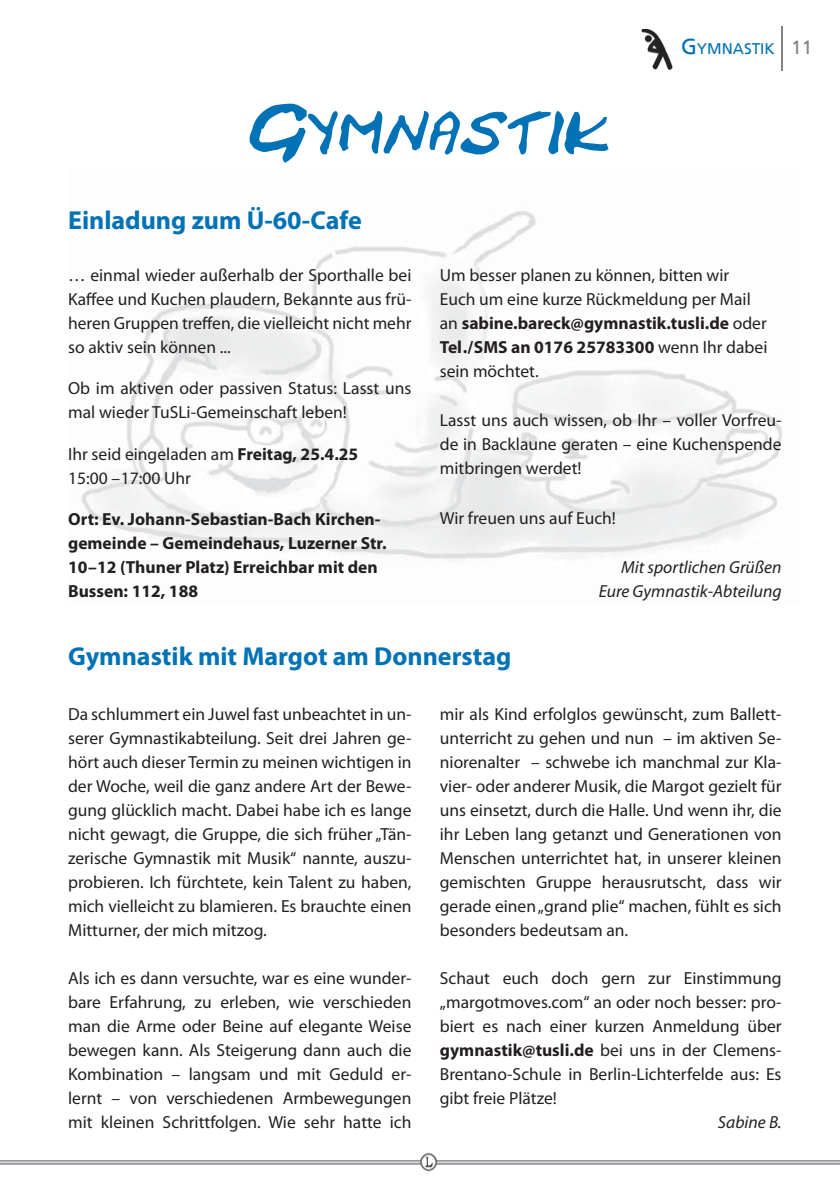
<style>
.page{position:relative;width:840px;height:1191px;background:#fff}
.page>*{position:absolute;margin:0;border:0;box-sizing:border-box;transform-origin:0 0}
.t1{font:700 26px "Myriad Pro";color:#0072b5}
.t2{font:17.6px/24px "Myriad Pro";color:#231f20;text-align:justify}
.t3{font:700 17.6px/24px "Myriad Pro";color:#231f20}
.t4{font:italic 17.6px/24px "Myriad Pro";color:#231f20;text-align:right}
.t5{font:15.4px "Frutiger";color:#0072b5}
.s1{font-size:22px}
.s2{font-size:19px;color:#808285}
.s3{font-weight:700}
</style>
<div class="page">
<hr style="left:781px;top:26px;width:1px;height:45px;background:#808285">
<img style="left:641px;top:29px;width:32px;height:40px">
<img style="left:0;top:1152px;width:839px;height:20px">
<img style="left:81px;top:211px;width:701px;height:348px">
<svg style="left:249px;top:104px;width:359px;height:59px"></svg>
<p class="t5" style="left:680px;top:40px;width:133px"><span class="s1">G</span>YMNASTIK <span class="s2">11</span></p>
<h1 class="t1" style="left:68px;top:211px;width:295px">Einladung zum Ü-60-Cafe</h1>
<p class="t2" style="left:68px;top:265px;width:345px">… einmal wieder außerhalb der Sporthalle bei Kaffee und Kuchen plaudern, Bekannte aus frü&shy;heren Gruppen treffen, die vielleicht nicht mehr so aktiv sein können ...</p>
<p class="t2" style="left:68px;top:378px;width:344px">Ob im aktiven oder passiven Status: Lasst uns mal wieder TuSLi-Gemeinschaft leben!</p>
<p class="t2" style="left:68px;top:443px;width:291px">Ihr seid eingeladen am <span class="s3">Freitag, 25.4.25<br></span>15:00 –17:00 Uhr</p>
<p class="t3" style="left:68px;top:509px;width:320px">Ort: Ev. Johann-Sebastian-Bach Kirchen&shy;gemeinde – Gemeindehaus, Luzerner Str.<br>10–12 (Thuner Platz) Erreichbar mit den Bussen: 112, 188</p>
<p class="t2" style="left:439px;top:265px;width:329px;text-align:left">Um besser planen zu können, bitten wir Euch um eine kurze Rückmeldung per Mail an <span class="s3">sabine.bareck@gymnastik.tusli.de</span> oder <span class="s3">Tel./SMS an 0176 25783300</span> wenn Ihr dabei sein möchtet.</p>
<p class="t2" style="left:439px;top:410px;width:343px">Lasst uns auch wissen, ob Ihr – voller Vorfreu&shy;de in Backlaune geraten – eine Kuchenspende mitbringen werdet!</p>
<p class="t2" style="left:439px;top:507px;width:177px">Wir freuen uns auf Euch!</p>
<p class="t4" style="left:598px;top:557px;width:184px">Mit sportlichen Grüßen<br>Eure Gymnastik-Abteilung</p>
<h1 class="t1" style="left:68px;top:646px;width:444px">Gymnastik mit Margot am Donnerstag</h1>
<p class="t2" style="left:68px;top:704px;width:345px">Da schlummert ein Juwel fast unbeachtet in un&shy;serer Gymnastikabteilung. Seit drei Jahren ge&shy;hört auch dieser Termin zu meinen wichtigen in der Woche, weil die ganz andere Art der Bewe&shy;gung glücklich macht. Dabei habe ich es lange nicht gewagt, die Gruppe, die sich früher „Tän&shy;zerische Gymnastik mit Musik“ nannte, auszu&shy;probieren. Ich fürchtete, kein Talent zu haben, mich vielleicht zu blamieren. Es brauchte einen Mitturner, der mich mitzog.</p>
<p class="t2" style="left:68px;top:968px;width:345px">Als ich es dann versuchte, war es eine wunder&shy;bare Erfahrung, zu erleben, wie verschieden man die Arme oder Beine auf elegante Weise bewegen kann. Als Steigerung dann auch die Kombination – langsam und mit Geduld er&shy;lernt – von verschiedenen Armbewegungen mit kleinen Schrittfolgen. Wie sehr hatte ich</p>
<p class="t2" style="left:439px;top:704px;width:343px">mir als Kind erfolglos gewünscht, zum Ballett&shy;unterricht zu gehen und nun – im aktiven Se&shy;niorenalter – schwebe ich manchmal zur Kla&shy;vier- oder anderer Musik, die Margot gezielt für uns einsetzt, durch die Halle. Und wenn ihr, die ihr Leben lang getanzt und Generationen von Menschen unterrichtet hat, in unserer kleinen gemischten Gruppe herausrutscht, dass wir gerade einen „grand plie“ machen, fühlt es sich besonders bedeutsam an.</p>
<p class="t2" style="left:439px;top:968px;width:343px">Schaut euch doch gern zur Einstimmung „margotmoves.com“ an oder noch besser: pro&shy;biert es nach einer kurzen Anmeldung über <span class="s3">gymnastik@tusli.de</span> bei uns in der Clemens-Brentano-Schule in Berlin-Lichterfelde aus: Es gibt freie Plätze!</p>
<p class="t4" style="left:717px;top:1112px;width:65px">Sabine B.</p>
</div>
